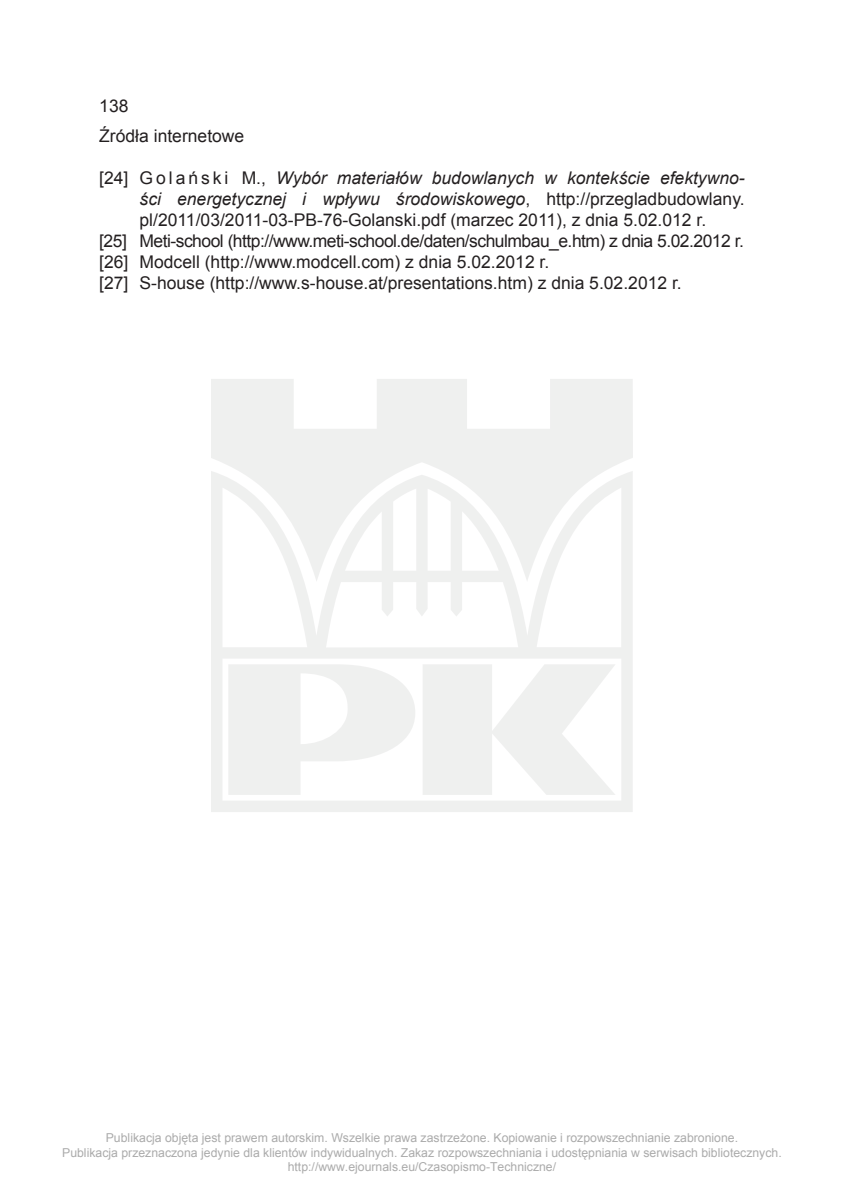
<style>
.page{position:relative;width:844px;height:1191px;background:#fff}
.page>*{position:absolute;margin:0;border:0;box-sizing:border-box;transform-origin:0 0}
.po_literaturze_od_10{font:17.5px/21px "Arial";color:#231f20}
.po_literaturze_od_10-2{font:17.5px "Arial";letter-spacing:-.03em;color:#231f20}
.t1{font:12.25px/14.7px "Arial";color:#ababab;text-align:center}
.s1{font-style:italic}
</style>
<div class="page">
<svg style="left:211px;top:379px;width:421px;height:433px;fill:#eff0ef"></svg>
<p class="po_literaturze_od_10" style="left:99px;top:91px;width:146px;line-height:29.8px">138<br>Źródła internetowe</p>
<p class="po_literaturze_od_10" style="left:139px;top:167px;width:606px;text-align:justify;text-indent:-40px">[24] G o l a ń s k i M., <span class="s1">Wybór materiałów budowlanych w kontekście efektywno&shy;ści energetycznej i wpływu środowiskowego</span>, http://przegladbudowlany. pl/2011/03/2011-03-PB-76-Golanski.pdf (marzec 2011), z dnia 5.02.012 r.</p>
<p class="po_literaturze_od_10-2" style="left:99px;top:229px;width:646px">[25] Meti-school (http://www.meti-school.de/daten/schulmbau_e.htm) z dnia 5.02.2012 r.</p>
<p class="po_literaturze_od_10" style="left:99px;top:251px;width:451px">[26] Modcell (http://www.modcell.com) z dnia 5.02.2012 r.</p>
<p class="po_literaturze_od_10" style="left:99px;top:272px;width:584px">[27] S-house (http://www.s-house.at/presentations.htm) z dnia 5.02.2012 r.</p>
<p class="t1" style="left:62px;top:1130px;width:721px">Publikacja objęta jest prawem autorskim. Wszelkie prawa zastrzeżone. Kopiowanie i rozpowszechnianie zabronione.<br>Publikacja przeznaczona jedynie dla klientów indywidualnych. Zakaz rozpowszechniania i udostępniania w serwisach bibliotecznych. http://www.ejournals.eu/Czasopismo-Techniczne/</p>
</div>
